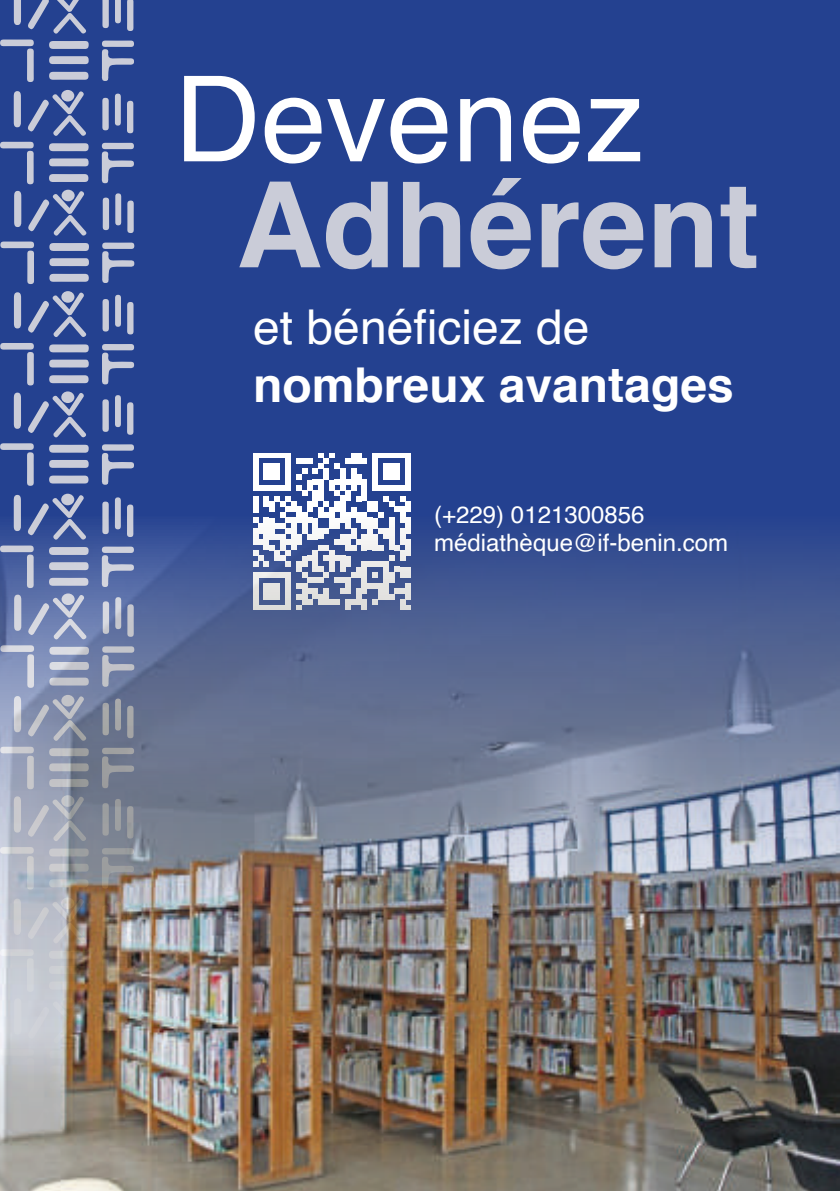
<style>
.page{position:relative;width:840px;height:1191px;background:#fff}
.page>*{position:absolute;margin:0;border:0;box-sizing:border-box;transform-origin:0 0}
.t1{font:700 119px "Helvetica";color:#caccd8}
.t2{font:119px "Helvetica";color:#fff}
.t3{font:700 48px "Helvetica";color:#fff}
.t4{font:48px "Helvetica";color:#fff}
.t5{font:24px/28.8px "Helvetica";color:#fff}
</style>
<div class="page">
<div style="left:0;top:0;width:839px;height:1191px;background:#244190"></div>
<svg style="left:101px;top:41px;width:33px;height:40px"></svg>
<svg style="left:102px;top:0;width:7px;height:28px"></svg>
<svg style="left:127px;top:0;width:6px;height:31px"></svg>
<svg style="left:115px;top:0;width:6px;height:23px"></svg>
<svg style="left:0;top:0;width:89px;height:82px"></svg>
<svg style="left:49px;top:143px;width:40px;height:8px"></svg>
<svg style="left:49px;top:158px;width:40px;height:8px"></svg>
<svg style="left:49px;top:174px;width:39px;height:8px"></svg>
<svg style="left:101px;top:143px;width:33px;height:40px"></svg>
<svg style="left:102px;top:98px;width:7px;height:32px"></svg>
<svg style="left:127px;top:101px;width:6px;height:32px"></svg>
<svg style="left:115px;top:94px;width:6px;height:32px"></svg>
<svg style="left:0;top:142px;width:34px;height:42px"></svg>
<svg style="left:14px;top:91px;width:7px;height:36px"></svg>
<svg style="left:28px;top:91px;width:58px;height:45px"></svg>
<svg style="left:102px;top:242px;width:32px;height:41px"></svg>
<svg style="left:103px;top:198px;width:6px;height:32px"></svg>
<svg style="left:127px;top:200px;width:7px;height:33px"></svg>
<svg style="left:115px;top:193px;width:6px;height:32px"></svg>
<svg style="left:0;top:191px;width:89px;height:93px"></svg>
<svg style="left:49px;top:344px;width:40px;height:8px"></svg>
<svg style="left:49px;top:359px;width:40px;height:8px"></svg>
<svg style="left:49px;top:375px;width:40px;height:8px"></svg>
<svg style="left:102px;top:344px;width:32px;height:40px"></svg>
<svg style="left:102px;top:299px;width:7px;height:32px"></svg>
<svg style="left:127px;top:302px;width:6px;height:32px"></svg>
<svg style="left:115px;top:295px;width:6px;height:32px"></svg>
<svg style="left:0;top:343px;width:34px;height:42px"></svg>
<svg style="left:14px;top:292px;width:7px;height:37px"></svg>
<svg style="left:28px;top:292px;width:59px;height:45px"></svg>
<svg style="left:101px;top:444px;width:33px;height:41px"></svg>
<svg style="left:102px;top:399px;width:7px;height:33px"></svg>
<svg style="left:127px;top:402px;width:6px;height:33px"></svg>
<svg style="left:115px;top:395px;width:6px;height:32px"></svg>
<svg style="left:0;top:392px;width:89px;height:94px"></svg>
<svg style="left:102px;top:501px;width:7px;height:15px"></svg>
<svg style="left:127px;top:504px;width:6px;height:12px"></svg>
<svg style="left:115px;top:497px;width:6px;height:19px"></svg>
<svg style="left:13px;top:495px;width:71px;height:21px"></svg>
<svg style="left:253px;top:453px;width:157px;height:63px"></svg>
<img style="left:0;top:516px;width:839px;height:675px">
<h1 class="t2" style="left:174px;top:28px;width:471px">Devenez</h1>
<h1 class="t1" style="left:236px;top:129px;width:524px">Adhérent</h1>
<h2 class="t4" style="left:253px;top:290px;width:338px">et bénéficiez de</h2>
<h2 class="t3" style="left:253px;top:346px;width:482px">nombreux avantages</h2>
<p class="t5" style="left:434px;top:500px;width:295px">(+229) 0121300856 médiathèque@if-benin.com</p>
</div>
